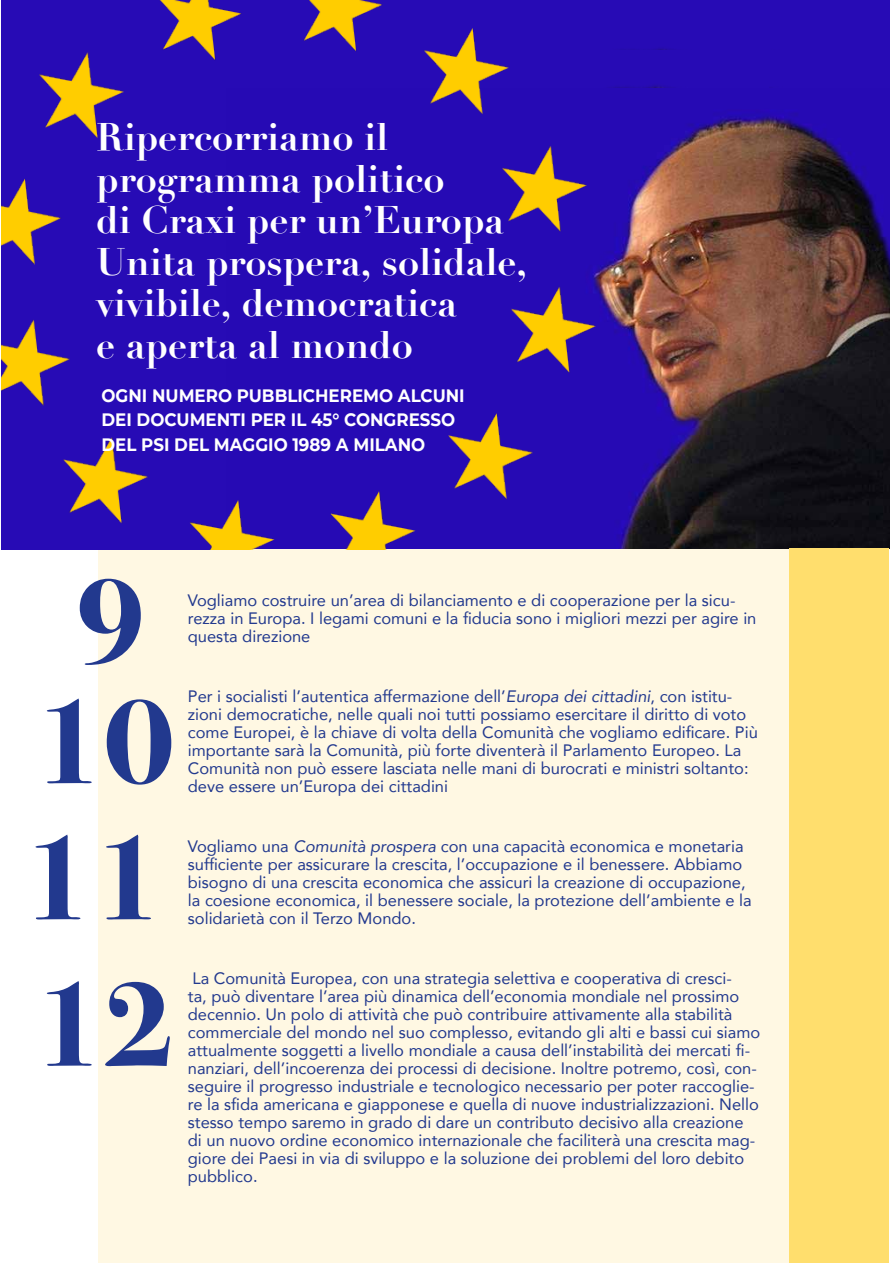
<style>
.page{position:relative;width:893px;height:1263px;background:#fff}
.page>*{position:absolute;margin:0;border:0;box-sizing:border-box;transform-origin:0 0}
.t1{font:700 125.55px/120.8px "Bodoni Svty Two ITCTT";color:#22398e;text-align:center}
.t2{font:700 37.65px/41.5px "Didot";color:#fff}
.t3{font:700 17.85px/24.3px "Montserrat";color:#fff;scale:.93 1}
.t4{font:16.5px/18px "Avenir";color:#22398e}
.s1{font-style:italic}
</style>
<div class="page">
<div style="left:98px;top:549px;width:693px;height:714px;background:#fff8e3"></div>
<img style="left:601px;top:87px;width:288px;height:462px">
<div style="left:601px;top:50px;width:168px;height:37px;background:#270bb5"></div>
<div style="left:1px;top:0;width:771px;height:50px;background:#270bb5"></div>
<div style="left:789px;top:549px;width:100px;height:714px;background:#ffde6d"></div>
<img style="left:1px;top:1px;width:600px;height:548px">
<div style="left:769px;top:37px;width:120px;height:50px;background:#270bb5"></div>
<div style="left:772px;top:0;width:117px;height:50px;background:#270bb5"></div>
<h2 class="t2" style="left:96px;top:116px;width:432px">Ripercorriamo il programma politico<br>di Craxi per un’Europa<br>Unita prospera, solidale, vivibile, democratica<br>e aperta al mondo</h2>
<p class="t3" style="left:101px;top:383px;width:392px">OGNI NUMERO PUBBLICHEREMO ALCUNI<br>DEI DOCUMENTI PER IL 45° CONGRESSO<br>DEL PSI DEL MAGGIO 1989 A MILANO</p>
<h1 class="t1" style="left:33px;top:549px;width:143px">9<br>10</h1>
<h1 class="t1" style="left:22px;top:806px;width:143px">11</h1>
<p class="t4" style="left:188px;top:591px;width:570px">Vogliamo costruire un’area di bilanciamento e di cooperazione per la sicu&shy;rezza in Europa. I legami comuni e la fiducia sono i migliori mezzi per agire in questa direzione</p>
<p class="t4" style="left:188px;top:687px;width:571px">Per i socialisti l’autentica affermazione dell’<span class="s1">Europa dei cittadini</span>, con istitu&shy;zioni democratiche, nelle quali noi tutti possiamo esercitare il diritto di voto come Europei, è la chiave di volta della Comunità che vogliamo edificare. Più importante sarà la Comunità, più forte diventerà il Parlamento Europeo. La Comunità non può essere lasciata nelle mani di burocrati e ministri soltanto: deve essere un’Europa dei cittadini</p>
<p class="t4" style="left:188px;top:837px;width:565px">Vogliamo una <span class="s1">Comunità prospera</span> con una capacità economica e monetaria sufficiente per assicurare la crescita, l’occupazione e il benessere. Abbiamo bisogno di una crescita economica che assicuri la creazione di occupazione, la coesione economica, il benessere sociale, la protezione dell’ambiente e la solidarietà con il Terzo Mondo.</p>
<h1 class="t1" style="left:33px;top:952px;width:143px">12</h1>
<p class="t4" style="left:188px;top:969px;width:574px">La Comunità Europea, con una strategia selettiva e cooperativa di cresci-<br>ta, può diventare l’area più dinamica dell’economia mondiale nel prossimo decennio. Un polo di attività che può contribuire attivamente alla stabilità commerciale del mondo nel suo complesso, evitando gli alti e bassi cui siamo attualmente soggetti a livello mondiale a causa dell’instabilità dei mercati fi&shy;nanziari, dell’incoerenza dei processi di decisione. Inoltre potremo, così, con&shy;seguire il progresso industriale e tecnologico necessario per poter raccoglie&shy;re la sfida americana e giapponese e quella di nuove industrializzazioni. Nello stesso tempo saremo in grado di dare un contributo decisivo alla creazione di un nuovo ordine economico internazionale che faciliterà una crescita mag&shy;giore dei Paesi in via di sviluppo e la soluzione dei problemi del loro debito pubblico.</p>
</div>
